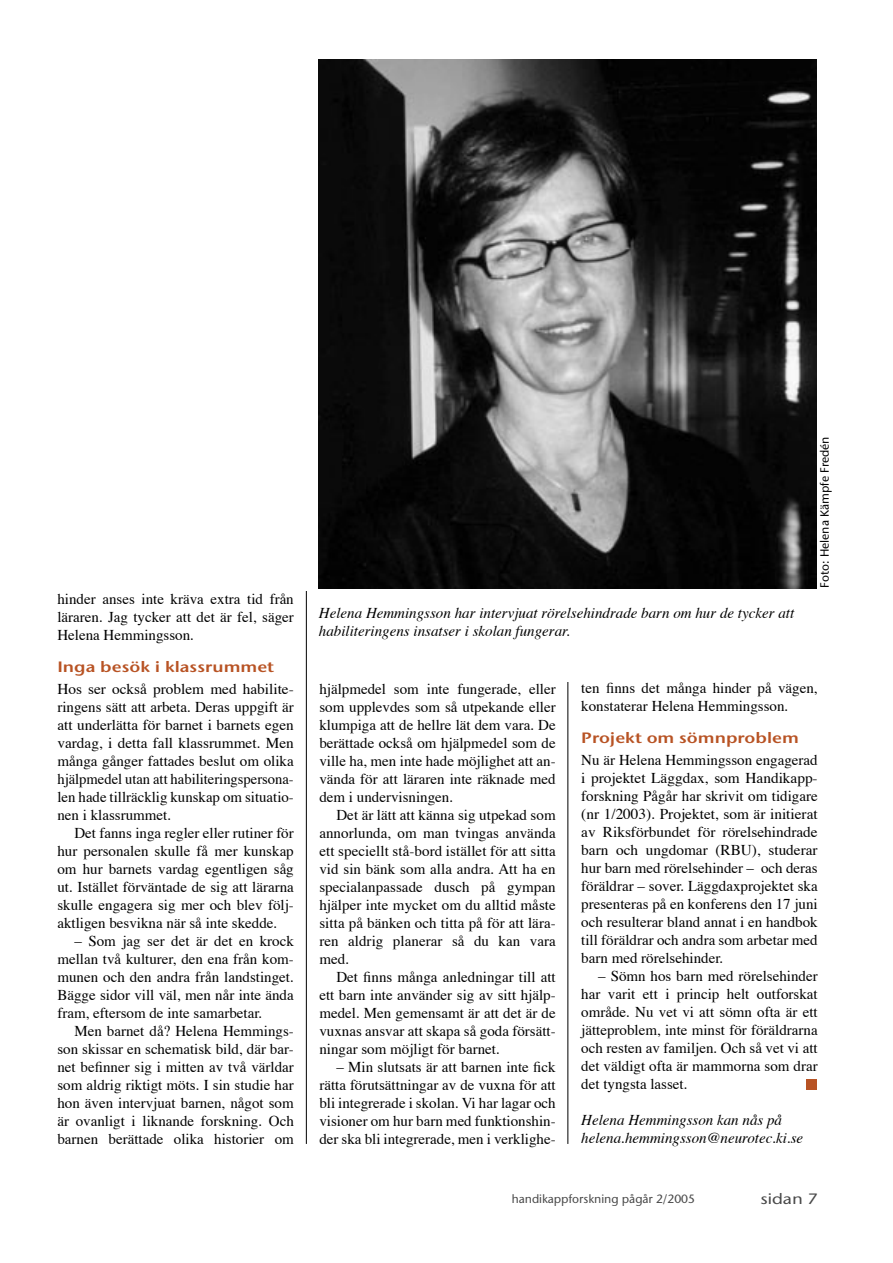
<style>
.page{position:relative;width:893px;height:1263px;background:#fff}
.page>*{position:absolute;margin:0;border:0;box-sizing:border-box;transform-origin:0 0}
.Brödtext_10_pt_med_indrag{font:15px/18px "Times";color:#000;text-align:justify}
.brödtext_10_pt{font:15px/18px "Times";color:#000;text-align:justify}
.brödtext_italic{font:italic 15px/18px "Times";color:#000}
.Mellan_rubrik{font:15px "Stone Sans ITC Semi";color:#b85324;scale:1.2 1}
.t1{font:500 15px "Stone Sans ITC";color:#484848;scale:1.2 1}
.t2{font:500 12px "Stone Sans ITC";color:#484848}
.Fotograf{font:500 12px "Stone Sans ITC";color:#000}
</style>
<div class="page">
<hr style="left:306px;top:74px;width:1px;height:1070px;background:#000">
<hr style="left:568px;top:74px;width:1px;height:1070px;background:#000">
<div style="left:60px;top:69px;width:754px;height:522px;background:#fff"></div>
<div style="left:806px;top:1079px;width:11px;height:10px;background:#b85324"></div>
<div style="left:319px;top:588px;width:496px;height:94px;background:#fff"></div>
<img style="left:319px;top:60px;width:497px;height:528px">
<p class="Brödtext_10_pt_med_indrag" style="left:57px;top:590px;width:238px">hinder anses inte kräva extra tid från läraren. Jag tycker att det är fel, säger Helena Hemmingsson.</p>
<p class="Mellan_rubrik" style="left:57px;top:657px;width:182px">Inga besök i klassrummet</p>
<p class="brödtext_10_pt" style="left:57px;top:681px;width:238px">Hos ser också problem med habilite&shy;ringens sätt att arbeta. Deras uppgift är att underlätta för barnet i barnets egen vardag, i detta fall klassrummet. Men många gånger fattades beslut om olika hjälpmedel utan att habiliteringspersona&shy;len hade tillräcklig kunskap om situatio&shy;nen i klassrummet.</p>
<p class="Brödtext_10_pt_med_indrag" style="left:57px;top:825px;width:238px;text-indent:17px">Det fanns inga regler eller rutiner för hur personalen skulle få mer kunskap om hur barnets vardag egentligen såg ut. Istället förväntade de sig att lärarna skulle engagera sig mer och blev följ&shy;aktligen besvikna när så inte skedde.</p>
<p class="Brödtext_10_pt_med_indrag" style="left:57px;top:933px;width:238px;text-indent:17px">– Som jag ser det är det en krock mellan två kulturer, den ena från kom&shy;munen och den andra från landstinget.<br>Bägge sidor vill väl, men når inte ända fram, eftersom de inte samarbetar.</p>
<p class="Brödtext_10_pt_med_indrag" style="left:57px;top:1023px;width:238px;text-indent:17px">Men barnet då? Helena Hemmings&shy;son skissar en schematisk bild, där bar&shy;net befinner sig i mitten av två världar som aldrig riktigt möts. I sin studie har hon även intervjuat barnen, något som är ovanligt i liknande forskning. Och barnen berättade olika historier om</p>
<p class="brödtext_italic" style="left:319px;top:604px;width:477px">Helena Hemmingsson har intervjuat rörelsehindrade barn om hur de tycker att habiliteringens insatser i skolan fungerar.</p>
<p class="Fotograf" style="left:817px;top:587px;width:153px;rotate:-90deg">Foto: Helena Kämpfe Fredén</p>
<p class="Brödtext_10_pt_med_indrag" style="left:319px;top:681px;width:238px">hjälpmedel som inte fungerade, eller som upplevdes som så utpekande eller klumpiga att de hellre lät dem vara. De berättade också om hjälpmedel som de ville ha, men inte hade möjlighet att an&shy;vända för att läraren inte räknade med dem i undervisningen.</p>
<p class="Brödtext_10_pt_med_indrag" style="left:319px;top:807px;width:238px;text-indent:17px">Det är lätt att känna sig utpekad som annorlunda, om man tvingas använda ett speciellt stå-bord istället för att sitta vid sin bänk som alla andra. Att ha en specialanpassade dusch på gympan hjälper inte mycket om du alltid måste sitta på bänken och titta på för att lära&shy;ren aldrig planerar så du kan vara med.</p>
<p class="Brödtext_10_pt_med_indrag" style="left:319px;top:969px;width:238px;text-indent:17px">Det finns många anledningar till att ett barn inte använder sig av sitt hjälp&shy;medel. Men gemensamt är att det är de vuxnas ansvar att skapa så goda försätt&shy;ningar som möjligt för barnet.</p>
<p class="Brödtext_10_pt_med_indrag" style="left:319px;top:1059px;width:238px;text-indent:17px">– Min slutsats är att barnen inte fick rätta förutsättningar av de vuxna för att bli integrerade i skolan. Vi har lagar och visioner om hur barn med funktionshin&shy;der ska bli integrerade, men i verklighe-</p>
<p class="Brödtext_10_pt_med_indrag" style="left:581px;top:680px;width:238px">ten finns det många hinder på vägen, konstaterar Helena Hemmingsson.</p>
<p class="Mellan_rubrik" style="left:581px;top:728px;width:183px">Projekt om sömnproblem</p>
<p class="brödtext_10_pt" style="left:581px;top:752px;width:238px">Nu är Helena Hemmingsson engagerad i projektet Läggdax, som Handikapp&shy;forskning Pågår har skrivit om tidigare (nr 1/2003). Projektet, som är initierat av Riksförbundet för rörelsehindrade barn och ungdomar (RBU), studerar hur barn med rörelsehinder – och deras föräldrar – sover. Läggdaxprojektet ska presenteras på en konferens den 17 juni och resulterar bland annat i en handbok till föräldrar och andra som arbetar med barn med rörelsehinder.</p>
<p class="Brödtext_10_pt_med_indrag" style="left:581px;top:968px;width:238px;text-indent:17px">– Sömn hos barn med rörelsehinder har varit ett i princip helt outforskat område. Nu vet vi att sömn ofta är ett jätteproblem, inte minst för föräldrarna och resten av familjen. Och så vet vi att det väldigt ofta är mammorna som drar det tyngsta lasset.</p>
<p class="brödtext_italic" style="left:581px;top:1112px;width:202px">Helena Hemmingsson kan nås på</p>
<p class="brödtext_italic" style="left:581px;top:1130px;width:223px">helena.hemmingsson@neurotec.ki.se</p>
<p class="t2" style="left:512px;top:1191px;width:185px">handikappforskning pågår 2/2005</p>
<p class="t1" style="left:760px;top:1189px;width:49px">sidan 7</p>
</div>
